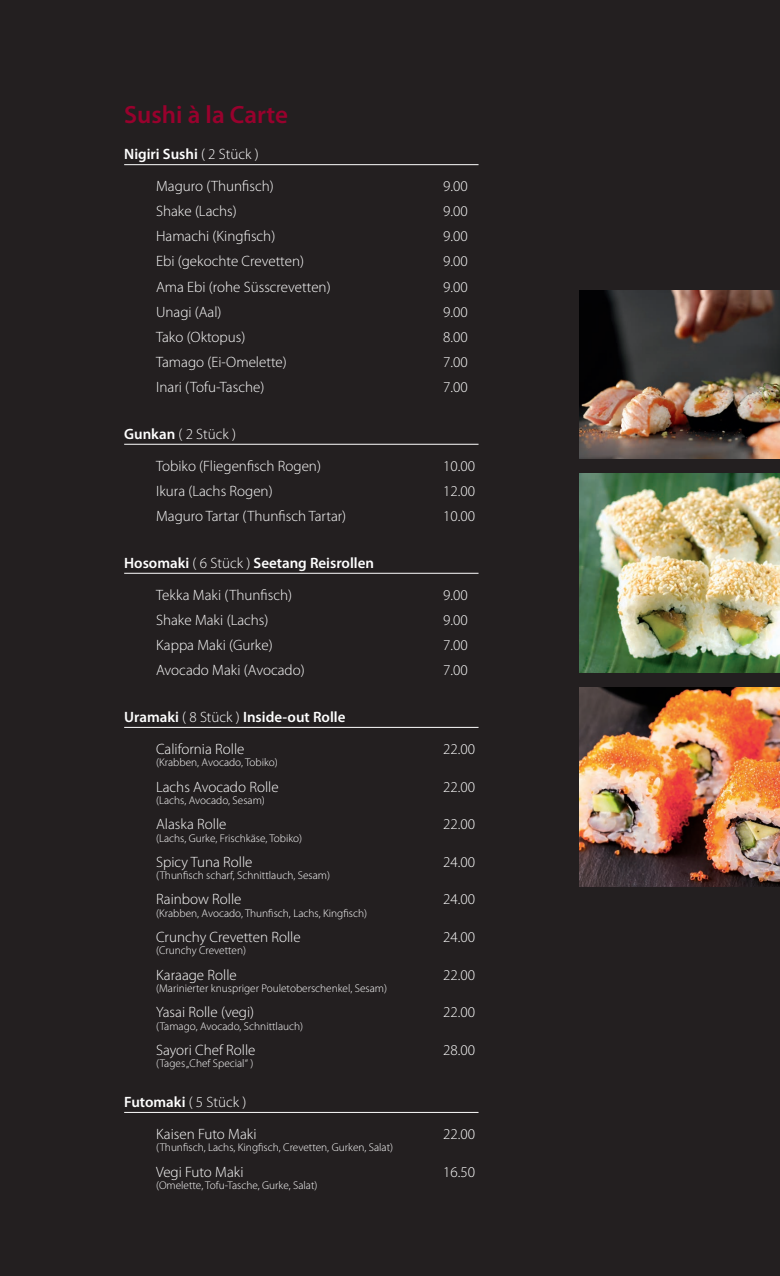
<style>
.page{position:relative;width:780px;height:1276px;background:#231f20}
.page>*{position:absolute;margin:0;border:0;box-sizing:border-box;transform-origin:0 0}
.t1{font:600 25px "Myriad Pro";color:#98012d}
.t2{font:300 15px/32.1px "Myriad Pro";color:#fff}
.t3{font:300 11.25px "Myriad Pro";color:#fff}
.s1{font-weight:600}
</style>
<div class="page">
<hr style="left:124px;top:164px;width:354px;height:1px;background:#fff">
<hr style="left:124px;top:444px;width:354px;height:1px;background:#fff">
<hr style="left:124px;top:573px;width:354px;height:1px;background:#fff">
<hr style="left:124px;top:727px;width:354px;height:1px;background:#fff">
<hr style="left:124px;top:1112px;width:354px;height:1px;background:#fff">
<img style="left:579px;top:291px;width:201px;height:168px">
<img style="left:579px;top:474px;width:201px;height:198px">
<img style="left:579px;top:687px;width:201px;height:199px">
<h1 class="t1" style="left:124px;top:101px;width:165px">Sushi à la Carte</h1>
<p class="t2" style="left:156px;top:138px;width:119px;text-indent:-32px"><span class="s1">Nigiri Sushi</span> ( 2 Stück )<br>Maguro (Thunfisch)</p>
<p class="t2" style="left:443px;top:170px;width:26px">9.00</p>
<p class="t2" style="left:156px;top:195px;width:82px">Shake (Lachs)</p>
<p class="t2" style="left:443px;top:195px;width:26px">9.00</p>
<p class="t2" style="left:156px;top:221px;width:121px">Hamachi (Kingfisch)</p>
<p class="t2" style="left:443px;top:221px;width:26px">9.00</p>
<p class="t2" style="left:156px;top:246px;width:149px">Ebi (gekochte Crevetten)</p>
<p class="t2" style="left:443px;top:246px;width:26px">9.00</p>
<p class="t2" style="left:156px;top:271px;width:176px">Ama Ebi (rohe Süsscrevetten)</p>
<p class="t2" style="left:443px;top:271px;width:26px">9.00</p>
<p class="t2" style="left:156px;top:296px;width:67px">Unagi (Aal)</p>
<p class="t2" style="left:443px;top:296px;width:26px">9.00</p>
<p class="t2" style="left:156px;top:321px;width:91px">Tako (Oktopus)</p>
<p class="t2" style="left:443px;top:321px;width:26px">8.00</p>
<p class="t2" style="left:156px;top:346px;width:132px">Tamago (Ei-Omelette)</p>
<p class="t2" style="left:443px;top:346px;width:26px">7.00</p>
<p class="t2" style="left:156px;top:371px;width:110px">Inari (Tofu-Tasche)</p>
<p class="t2" style="left:443px;top:371px;width:26px">7.00</p>
<p class="t2" style="left:156px;top:418px;width:166px;text-indent:-32px"><span class="s1">Gunkan</span> ( 2 Stück )<br>Tobiko (Fliegenfisch Rogen)</p>
<p class="t2" style="left:443px;top:450px;width:33px">10.00</p>
<p class="t2" style="left:156px;top:475px;width:118px">Ikura (Lachs Rogen)</p>
<p class="t2" style="left:443px;top:475px;width:33px">12.00</p>
<p class="t2" style="left:156px;top:500px;width:192px">Maguro Tartar (Thunfisch Tartar)</p>
<p class="t2" style="left:443px;top:500px;width:33px">10.00</p>
<p class="t2" style="left:156px;top:547px;width:219px;text-indent:-32px"><span class="s1">Hosomaki</span> ( 6 Stück ) <span class="s1">Seetang Reisrollen<br></span>Tekka Maki (Thunfisch)</p>
<p class="t2" style="left:443px;top:579px;width:26px">9.00</p>
<p class="t2" style="left:156px;top:604px;width:114px">Shake Maki (Lachs)</p>
<p class="t2" style="left:443px;top:604px;width:26px">9.00</p>
<p class="t2" style="left:156px;top:629px;width:118px">Kappa Maki (Gurke)</p>
<p class="t2" style="left:443px;top:629px;width:26px">7.00</p>
<p class="t2" style="left:156px;top:654px;width:150px">Avocado Maki (Avocado)</p>
<p class="t2" style="left:443px;top:654px;width:26px">7.00</p>
<p class="t2" style="left:156px;top:701px;width:191px;text-indent:-32px"><span class="s1">Uramaki</span> ( 8 Stück ) <span class="s1">Inside-out Rolle<br></span>California Rolle</p>
<p class="t2" style="left:443px;top:733px;width:33px">22.00</p>
<p class="t3" style="left:156px;top:756px;width:123px">(Krabben, Avocado, Tobiko)</p>
<p class="t2" style="left:156px;top:770px;width:124px">Lachs Avocado Rolle</p>
<p class="t2" style="left:443px;top:770px;width:33px">22.00</p>
<p class="t3" style="left:156px;top:794px;width:110px">(Lachs, Avocado, Sesam)</p>
<p class="t2" style="left:156px;top:808px;width:72px">Alaska Rolle</p>
<p class="t2" style="left:443px;top:808px;width:33px">22.00</p>
<p class="t3" style="left:156px;top:831px;width:148px">(Lachs, Gurke, Frischkäse, Tobiko)</p>
<p class="t2" style="left:156px;top:846px;width:98px">Spicy Tuna Rolle</p>
<p class="t2" style="left:443px;top:846px;width:33px">24.00</p>
<p class="t3" style="left:156px;top:869px;width:175px">(Thunfisch scharf, Schnittlauch, Sesam)</p>
<p class="t2" style="left:156px;top:883px;width:87px">Rainbow Rolle</p>
<p class="t2" style="left:443px;top:883px;width:33px">24.00</p>
<p class="t3" style="left:156px;top:907px;width:212px">(Krabben, Avocado, Thunfisch, Lachs, Kingfisch)</p>
<p class="t2" style="left:156px;top:921px;width:146px">Crunchy Crevetten Rolle</p>
<p class="t2" style="left:443px;top:921px;width:33px">24.00</p>
<p class="t3" style="left:156px;top:944px;width:91px">(Crunchy Crevetten)</p>
<p class="t2" style="left:156px;top:958px;width:82px">Karaage Rolle</p>
<p class="t2" style="left:443px;top:958px;width:33px">22.00</p>
<p class="t3" style="left:156px;top:982px;width:232px">(Marinierter knuspriger Pouletoberschenkel, Sesam)</p>
<p class="t2" style="left:156px;top:996px;width:99px">Yasai Rolle (vegi)</p>
<p class="t2" style="left:443px;top:996px;width:33px">22.00</p>
<p class="t3" style="left:156px;top:1019px;width:148px">(Tamago, Avocado, Schnittlauch)</p>
<p class="t2" style="left:156px;top:1034px;width:101px">Sayori Chef Rolle</p>
<p class="t2" style="left:443px;top:1034px;width:33px">28.00</p>
<p class="t3" style="left:156px;top:1057px;width:99px">(Tages „Chef Special“ )</p>
<p class="t2" style="left:156px;top:1086px;width:102px;text-indent:-32px"><span class="s1">Futomaki</span> ( 5 Stück )<br>Kaisen Futo Maki</p>
<p class="t2" style="left:443px;top:1118px;width:33px">22.00</p>
<p class="t3" style="left:156px;top:1141px;width:238px">(Thunfisch, Lachs, Kingfisch, Crevetten, Gurken, Salat)</p>
<p class="t2" style="left:156px;top:1155px;width:89px">Vegi Futo Maki</p>
<p class="t2" style="left:443px;top:1155px;width:33px">16.50</p>
<p class="t3" style="left:156px;top:1179px;width:163px">(Omelette, Tofu-Tasche, Gurke, Salat)</p>
</div>
